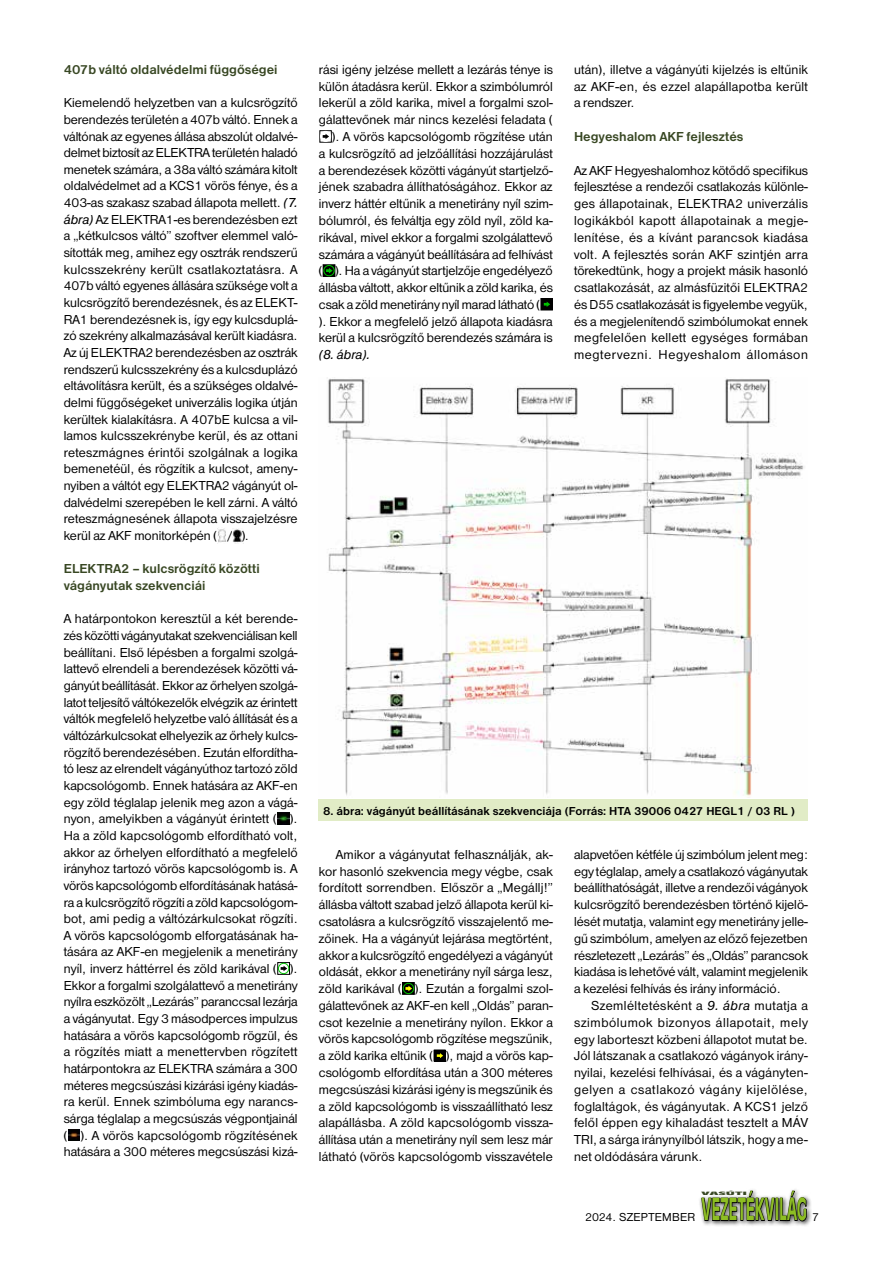
<style>
.page{position:relative;width:893px;height:1263px;background:#fff}
.page>*{position:absolute;margin:0;border:0;box-sizing:border-box;transform-origin:0 0}
.t1{font:700 30px "H Antique Olive";letter-spacing:-.005em;color:#8dbe22;scale:.5 1}
.t2{font:13.5px/16.6px "Nimbus San DEE";color:#000;text-align:justify}
.t3{font:700 13.5px/16.6px "Nimbus San DEE";color:#384723}
.t4{font:italic 13.5px "Nimbus San DEE";color:#000}
.t5{font:700 12px "Nimbus San DEE";color:#000}
.t6{font:12px "Nimbus San DEE";letter-spacing:.015em;color:#000}
.t7{font:700 condensed 4.5px "H Antique Olive";color:#384723;scale:4 1}
.s1{font-style:italic}
</style>
<div class="page">
<div style="left:698px;top:1187px;width:114px;height:40px;background:#000;opacity:.75"></div>
<svg style="left:701px;top:1190px;width:106px;height:37px"></svg>
<img style="left:217px;top:528px;width:9px;height:15px">
<img style="left:232px;top:528px;width:11px;height:15px">
<svg style="left:278px;top:813px;width:11px;height:11px"></svg>
<div style="left:278px;top:962px;width:12px;height:12px;border:1px solid #000"></div>
<svg style="left:281px;top:966px;width:6px;height:5px"></svg>
<div style="left:278px;top:963px;width:11px;height:11px;border:1px solid #00c100;border-radius:50%"></div>
<svg style="left:68px;top:1129px;width:12px;height:12px"></svg>
<svg style="left:323px;top:134px;width:6px;height:5px"></svg>
<div style="left:320px;top:131px;width:11px;height:11px;border:1px solid #fff;border-radius:50%"></div>
<svg style="left:325px;top:267px;width:8px;height:8px"></svg>
<div style="left:323px;top:265px;width:12px;height:12px;border:1px solid #000"></div>
<svg style="left:326px;top:268px;width:6px;height:5px"></svg>
<div style="left:324px;top:265px;width:10px;height:11px;border:1px solid #00c100;border-radius:50%"></div>
<svg style="left:543px;top:300px;width:8px;height:8px"></svg>
<div style="left:541px;top:298px;width:12px;height:12px;border:1px solid #000"></div>
<svg style="left:544px;top:302px;width:6px;height:5px"></svg>
<div style="left:541px;top:299px;width:11px;height:11px;border:1px solid #000;border-radius:50%"></div>
<svg style="left:404px;top:984px;width:8px;height:8px"></svg>
<div style="left:402px;top:982px;width:12px;height:12px;border:1px solid #000"></div>
<svg style="left:405px;top:986px;width:7px;height:5px"></svg>
<div style="left:403px;top:983px;width:11px;height:11px;border:1px solid #00c100;border-radius:50%"></div>
<svg style="left:436px;top:1052px;width:7px;height:7px"></svg>
<div style="left:434px;top:1050px;width:12px;height:11px;border:1px solid #000"></div>
<svg style="left:437px;top:1053px;width:6px;height:5px"></svg>
<div style="left:434px;top:1050px;width:11px;height:11px;border:1px solid #000;border-radius:50%"></div>
<img style="left:328px;top:379px;width:476px;height:418px">
<div style="left:319px;top:800px;width:489px;height:21px;background:#e1ecc6"></div>
<p class="t3" style="left:64px;top:61px;width:215px">407b váltó oldalvédelmi függőségei</p>
<p class="t2" style="left:64px;top:95px;width:235px">Kiemelendő helyzetben van a kulcsrögzítő berendezés területén a 407b váltó. Ennek a váltónak az egyenes állása abszolút oldalvé&shy;delmet biztosít az ELEKTRA területén haladó menetek számára, a 38a váltó számára kitolt oldalvédelmet ad a KCS1 vörös fénye, és a 403-as szakasz szabad állapota mellett. <span class="s1">(7. ábra)</span> Az ELEKTRA1-es berendezésben ezt a „kétkulcsos váltó” szoftver elemmel való&shy;sították meg, amihez egy osztrák rendszerű kulcsszekrény került csatlakoztatásra. A 407b váltó egyenes állására szüksége volt a kulcsrögzítő berendezésnek, és az ELEKT-RA1 berendezésnek is, így egy kulcsduplá&shy;zó szekrény alkalmazásával került kiadásra.<br>Az új ELEKTRA2 berendezésben az osztrák rendszerű kulcsszekrény és a kulcsduplázó eltávolításra került, és a szükséges oldalvé&shy;delmi függőségeket univerzális logika útján kerültek kialakításra. A 407bE kulcsa a vil&shy;lamos kulcsszekrénybe kerül, és az ottani reteszmágnes érintői szolgálnak a logika bemenetéül, és rögzítik a kulcsot, amen - nyiben a váltót egy ELEKTRA2 vágányút ol&shy;dalvédelmi szerepében le kell zárni. A váltó reteszmágnesének állapota visszajelzésre kerül az AKF monitorképén ( / ).</p>
<p class="t3" style="left:64px;top:561px;width:197px">ELEKTRA2 – kulcsrögzítő közötti vágányutak szekvenciái</p>
<p class="t2" style="left:64px;top:611px;width:236px">A határpontokon keresztül a két berende&shy;zés közötti vágányutakat szekvenciálisan kell beállítani. Első lépésben a forgalmi szolgá&shy;lattevő elrendeli a berendezések közötti vá&shy;gányút beállítását. Ekkor az őrhelyen szolgá&shy;latot teljesítő váltókezelők elvégzik az érintett váltók megfelelő helyzetbe való állítását és a váltózárkulcsokat elhelyezik az őrhely kulcs&shy;rögzítő berendezésében. Ezután elfordítha&shy;tó lesz az elrendelt vágányúthoz tartozó zöld kapcsológomb. Ennek hatására az AKF-en egy zöld téglalap jelenik meg azon a vágá&shy;nyon, amelyikben a vágányút érintett ( ).<br>Ha a zöld kapcsológomb elfordítható volt, akkor az őrhelyen elfordítható a megfelelő irányhoz tartozó vörös kapcsológomb is. A vörös kapcsológomb elfordításának hatásá&shy;ra a kulcsrögzítő rögzíti a zöld kapcsológom&shy;bot, ami pedig a váltózárkulcsokat rögzíti.<br>A vörös kapcsológomb elforgatásának ha&shy;tására az AKF-en megjelenik a menetirány nyíl, inverz háttérrel és zöld karikával ( ).<br>Ekkor a forgalmi szolgálattevő a menetirány nyílra eszközölt „Lezárás” paranccsal lezárja a vágányutat. Egy 3 másodperces impulzus hatására a vörös kapcsológomb rögzül, és a rögzítés miatt a menettervben rögzített határpontokra az ELEKTRA számára a 300 méteres megcsúszási kizárási igény kiadás&shy;ra kerül. Ennek szimbóluma egy narancs&shy;sárga téglalap a megcsúszás végpontjainál ( ). A vörös kapcsológomb rögzítésének hatására a 300 méteres megcsúszási kizá-</p>
<p class="t2" style="left:319px;top:61px;width:235px">rási igény jelzése mellett a lezárás ténye is</p>
<p class="t2" style="left:319px;top:78px;width:235px">külön átadásra kerül. Ekkor a szimbólumról</p>
<p class="t2" style="left:319px;top:95px;width:236px">lekerül a zöld karika, mivel a forgalmi szol-</p>
<p class="t2" style="left:319px;top:112px;width:235px">gálattevőnek már nincs kezelési feladata (</p>
<p class="t2" style="left:332px;top:128px;width:223px">). A vörös kapcsológomb rögzítése után</p>
<p class="t2" style="left:319px;top:145px;width:235px">a kulcsrögzítő ad jelzőállítási hozzájárulást</p>
<p class="t2" style="left:319px;top:162px;width:235px">a berendezések közötti vágányút startjelző-</p>
<p class="t2" style="left:319px;top:179px;width:235px">jének szabadra állíthatóságához. Ekkor az</p>
<p class="t2" style="left:319px;top:195px;width:235px">inverz háttér eltűnik a menetirány nyíl szim-</p>
<p class="t2" style="left:319px;top:212px;width:235px">bólumról, és felváltja egy zöld nyíl, zöld ka-</p>
<p class="t2" style="left:319px;top:229px;width:235px">rikával, mivel ekkor a forgalmi szolgálattevő</p>
<p class="t2" style="left:319px;top:246px;width:235px">számára a vágányút beállítására ad felhívást</p>
<p class="t2" style="left:319px;top:263px;width:235px">( ). Ha a vágányút startjelzője engedélyező</p>
<p class="t2" style="left:319px;top:279px;width:236px">állásba váltott, akkor eltűnik a zöld karika, és</p>
<p class="t2" style="left:319px;top:296px;width:223px">csak a zöld menetirány nyíl marad látható (</p>
<p class="t2" style="left:319px;top:313px;width:235px">). Ekkor a megfelelő jelző állapota kiadásra</p>
<p class="t2" style="left:319px;top:330px;width:235px">kerül a kulcsrögzítő berendezés számára is</p>
<p class="t4" style="left:319px;top:347px;width:53px">(8. ábra).</p>
<p class="t2" style="left:574px;top:61px;width:236px">után), illetve a vágányúti kijelzés is eltűnik az AKF-en, és ezzel alapállapotba került a rendszer.</p>
<p class="t3" style="left:574px;top:128px;width:171px">Hegyeshalom AKF fejlesztés</p>
<p class="t2" style="left:574px;top:162px;width:235px">Az AKF Hegyeshalomhoz kötődő specifikus fejlesztése a rendezői csatlakozás különle&shy;ges állapotainak, ELEKTRA2 univerzális logikákból kapott állapotainak a megje&shy;lenítése, és a kívánt parancsok kiadása volt. A fejlesztés során AKF szintjén arra törekedtünk, hogy a projekt másik hasonló csatlakozását, az almásfüzitői ELEKTRA2 és D55 csatlakozását is figyelembe vegyük, és a megjelenítendő szimbólumokat ennek megfelelően kellett egységes formában megtervezni. Hegyeshalom állomáson</p>
<p class="t5" style="left:323px;top:804px;width:473px">8. ábra: vágányút beállításának szekvenciája (Forrás: HTA 39006 0427 HEGL1 / 03 RL )</p>
<p class="t2" style="left:319px;top:846px;width:236px;text-indent:17px">Amikor a vágányutat felhasználják, ak&shy;kor hasonló szekvencia megy végbe, csak fordított sorrendben. Először a „Megállj!” állásba váltott szabad jelző állapota kerül ki&shy;csatolásra a kulcsrögzítő visszajelentő me&shy;zőinek. Ha a vágányút lejárása megtörtént, akkor a kulcsrögzítő engedélyezi a vágányút oldását, ekkor a menetirány nyíl sárga lesz, zöld karikával ( ). Ezután a forgalmi szol&shy;gálattevőnek az AKF-en kell „Oldás” paran&shy;csot kezelnie a menetirány nyílon. Ekkor a vörös kapcsológomb rögzítése megszűnik, a zöld karika eltűnik ( ), majd a vörös kap&shy;csológomb elfordítása után a 300 méteres megcsúszási kizárási igény is megszűnik és a zöld kapcsológomb is visszaállítható lesz alapállásba. A zöld kapcsológomb vissza&shy;állítása után a menetirány nyíl sem lesz már látható (vörös kapcsológomb visszavétele</p>
<p class="t2" style="left:574px;top:846px;width:236px">alapvetően kétféle új szimbólum jelent meg: egy téglalap, amely a csatlakozó vágányutak beállíthatóságát, illetve a rendezői vágányok kulcsrögzítő berendezésben történő kijelö&shy;lését mutatja, valamint egy menetirány jelle&shy;gű szimbólum, amelyen az előző fejezetben részletezett „Lezárás” és „Oldás” parancsok kiadása is lehetővé vált, valamint megjelenik a kezelési felhívás és irány információ.</p>
<p class="t2" style="left:574px;top:997px;width:235px;text-indent:17px">Szemléltetésként a <span class="s1">9. ábra</span> mutatja a szimbólumok bizonyos állapotait, mely egy laborteszt közbeni állapotot mutat be.<br>Jól látszanak a csatlakozó vágányok irány&shy;nyilai, kezelési felhívásai, és a vágányten&shy;gelyen a csatlakozó vágány kijelölése, foglaltágok, és vágányutak. A KCS1 jelző felől éppen egy kihaladást tesztelt a MÁV TRI, a sárga iránynyílból látszik, hogy a me&shy;net oldódására várunk.</p>
<p class="t7" style="left:702px;top:1191px;width:13px">VASÚTI</p>
<h1 class="t1" style="left:702px;top:1191px;width:213px">VEZETÉKVILÁG</h1>
<p class="t6" style="left:585px;top:1210px;width:112px">2024. SZEPTEMBER</p>
<p class="t6" style="left:812px;top:1210px;width:8px">7</p>
</div>
